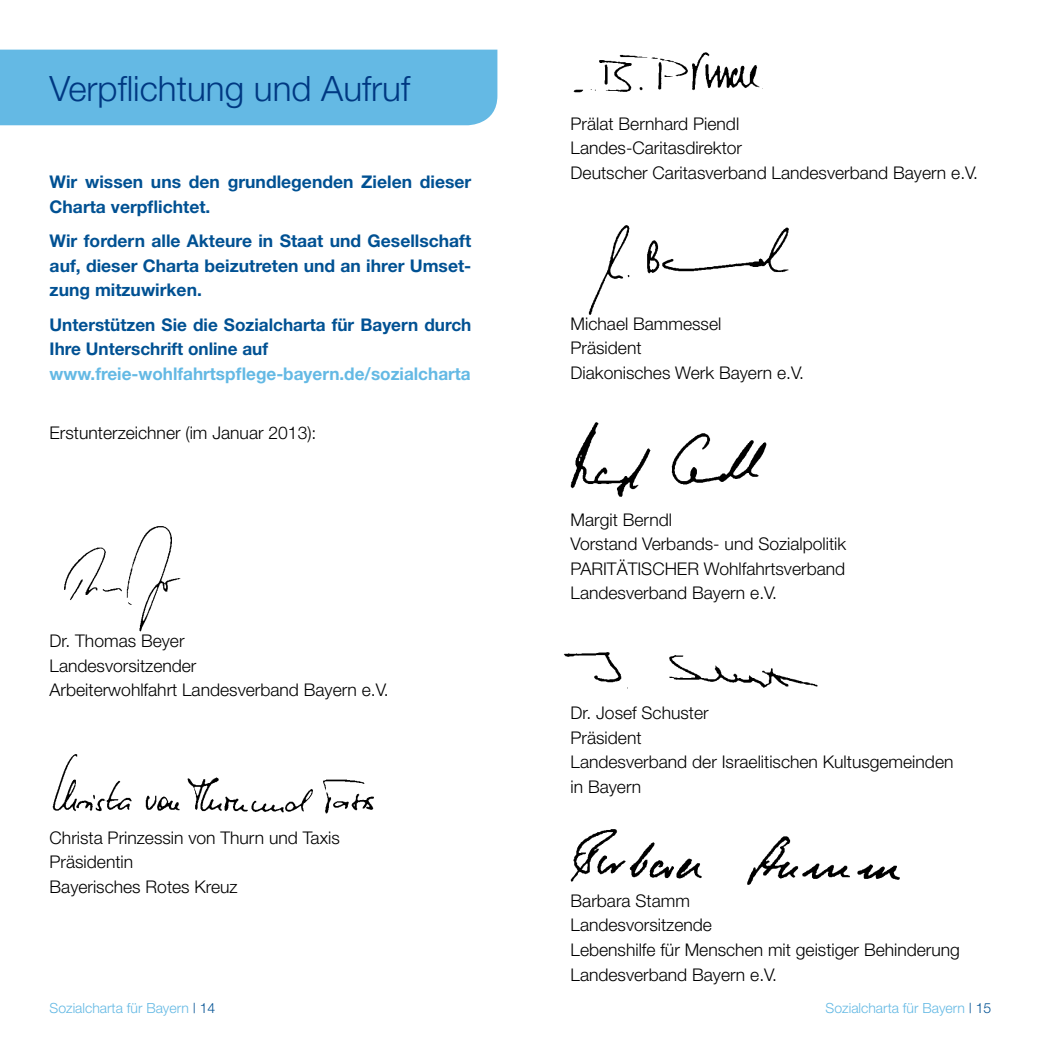
<style>
.page{position:relative;width:1042px;height:1042px;background:#fff}
.page>*{position:absolute;margin:0;border:0;box-sizing:border-box;transform-origin:0 0}
.t1{font:300 35px "Helvetica Neue";color:#003882}
.t2{font:300 17.5px/24.5px "Helvetica Neue";color:#000}
.t3{font:700 17.5px/24.5px "Helvetica Neue";color:#005193}
.t4{font:700 17.5px "Helvetica Neue";color:#64b9e4}
.t5{font:300 14px "Helvetica Neue";color:#64b9e4}
.s1{color:#005193}
</style>
<div class="page">
<div style="left:0;top:50px;width:497px;height:75px;background:#64b9e4"></div>
<img style="left:64px;top:526px;width:117px;height:106px">
<img style="left:573px;top:52px;width:190px;height:41px">
<img style="left:570px;top:422px;width:197px;height:75px">
<img style="left:570px;top:829px;width:330px;height:56px">
<img style="left:52px;top:754px;width:322px;height:60px">
<img style="left:588px;top:225px;width:201px;height:90px">
<img style="left:564px;top:652px;width:254px;height:37px">
<h1 class="t1" style="left:50px;top:67px;width:362px">Verpflichtung und Aufruf</h1>
<p class="t3" style="left:50px;top:169px;width:423px">Wir wissen uns den grundlegenden Zielen dieser<br>Charta verpflichtet.</p>
<p class="t3" style="left:50px;top:228px;width:423px;text-align:justify">Wir fordern alle Akteure in Staat und Gesellschaft auf, dieser Charta beizutreten und an ihrer Umset&shy;zung mitzuwirken.</p>
<p class="t3" style="left:50px;top:312px;width:423px">Unterstützen Sie die Sozialcharta für Bayern durch<br>Ihre Unterschrift online auf</p>
<p class="t4" style="left:50px;top:362px;width:423px">www.freie-wohlfahrtspflege-bayern.de/sozialcharta</p>
<p class="t2" style="left:50px;top:420px;width:268px">Erstunterzeichner (im Januar 2013):</p>
<p class="t2" style="left:50px;top:628px;width:341px">Dr. Thomas Beyer<br>Landesvorsitzender<br>Arbeiterwohlfahrt Landesverband Bayern e.V.</p>
<p class="t2" style="left:50px;top:825px;width:292px">Christa Prinzessin von Thurn und Taxis<br>Präsidentin<br>Bayerisches Rotes Kreuz</p>
<p class="t2" style="left:570px;top:111px;width:409px">Prälat Bernhard Piendl<br>Landes-Caritasdirektor<br>Deutscher Caritasverband Landesverband Bayern e.V.</p>
<p class="t2" style="left:570px;top:311px;width:235px">Michael Bammessel<br>Präsident<br>Diakonisches Werk Bayern e.V.</p>
<p class="t2" style="left:570px;top:507px;width:277px">Margit Berndl<br>Vorstand Verbands- und Sozialpolitik<br>PARITÄTISCHER Wohlfahrtsverband<br>Landesverband Bayern e.V.</p>
<p class="t2" style="left:570px;top:700px;width:384px">Dr. Josef Schuster<br>Präsident<br>Landesverband der Israelitischen Kultusgemeinden in Bayern</p>
<p class="t2" style="left:570px;top:888px;width:391px">Barbara Stamm<br>Landesvorsitzende<br>Lebenshilfe für Menschen mit geistiger Behinderung<br>Landesverband Bayern e.V.</p>
<p class="t5" style="left:50px;top:1000px;width:167px">Sozialcharta für Bayern <span class="s1">| 14</span></p>
<p class="t5" style="left:825px;top:1000px;width:167px">Sozialcharta für Bayern <span class="s1">| 15</span></p>
</div>
